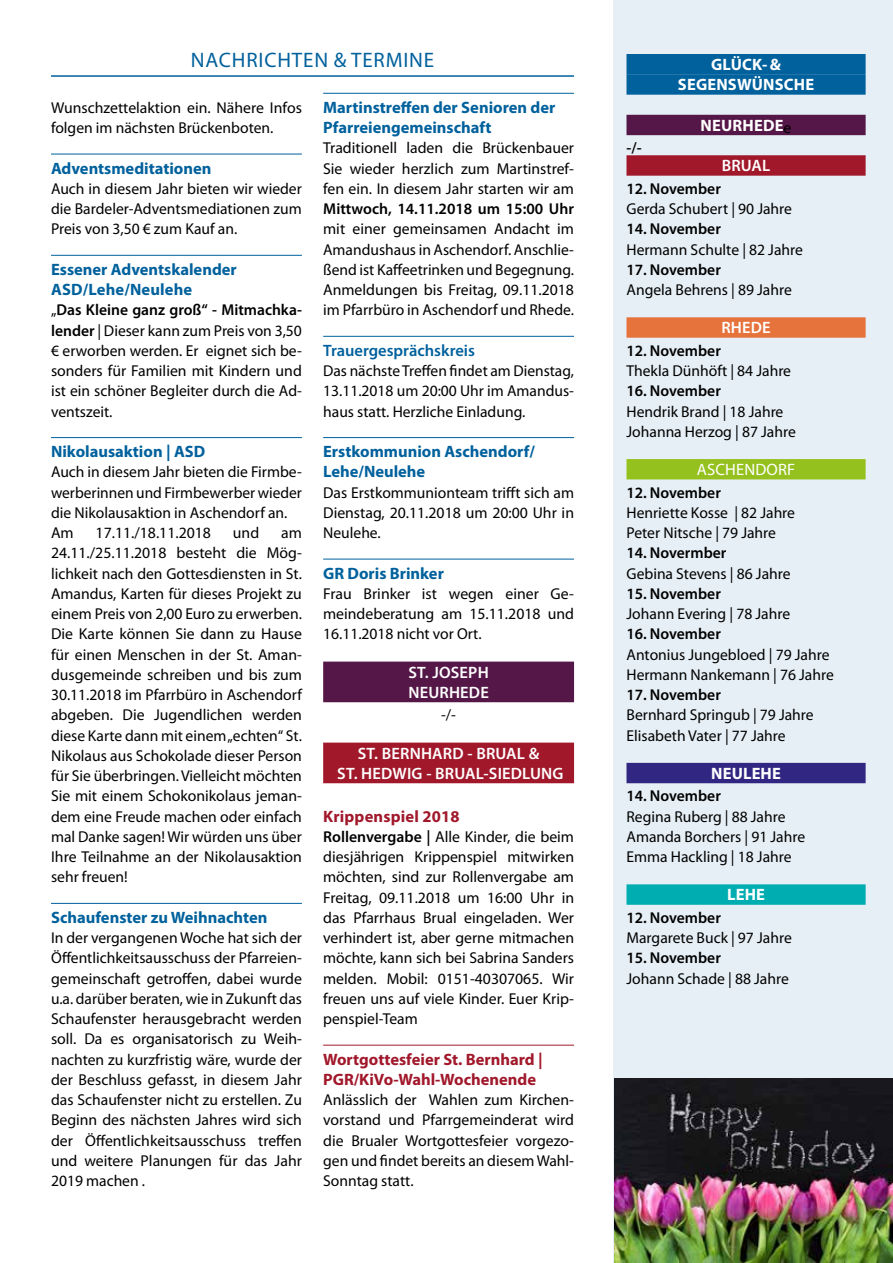
<style>
.page{position:relative;width:893px;height:1263px;background:#fff}
.page>*{position:absolute;margin:0;border:0;box-sizing:border-box;transform-origin:0 0}
.t1{font:21px "Myriad Pro";letter-spacing:.04em;color:#00619d}
.t2{font:700 16.5px/20.2px "Myriad Pro";color:#00619d}
.t3{font:600 16.5px/20.2px "Myriad Pro";letter-spacing:.01em;color:#fff}
.t4{font:700 16.5px/20.2px "Myriad Pro";color:#a1182b}
.t5{font:700 16.5px/20.2px "Myriad Pro";letter-spacing:.01em;color:#fff;text-align:center}
.t6{font:600 16.5px "Myriad Pro";color:#00619d}
.t7{font:16.5px "Myriad Pro";letter-spacing:.01em;color:#fff}
.t8{font:15.75px/20.2px "Myriad Pro";color:#000;text-align:justify}
.t9{font:600 15.75px "Myriad Pro";color:#000}
.s1{font-weight:600}
</style>
<div class="page">
<div style="left:613px;top:0;width:280px;height:1263px;background:#e6eff5"></div>
<hr style="left:51px;top:154px;width:251px;height:1px;background:#00619d">
<hr style="left:51px;top:255px;width:251px;height:1px;background:#00619d">
<hr style="left:51px;top:437px;width:251px;height:1px;background:#00619d">
<hr style="left:51px;top:903px;width:251px;height:1px;background:#00619d">
<hr style="left:323px;top:93px;width:251px;height:1px;background:#00619d">
<hr style="left:323px;top:336px;width:251px;height:1px;background:#00619d">
<hr style="left:323px;top:437px;width:251px;height:1px;background:#00619d">
<hr style="left:323px;top:559px;width:251px;height:1px;background:#00619d">
<div style="left:323px;top:662px;width:251px;height:20px;background:#541747"></div>
<div style="left:323px;top:682px;width:251px;height:20px;background:#541747"></div>
<div style="left:323px;top:743px;width:251px;height:20px;background:#a1182b"></div>
<div style="left:323px;top:763px;width:251px;height:20px;background:#a1182b"></div>
<hr style="left:323px;top:1045px;width:251px;height:1px;background:#a1182b">
<div style="left:626px;top:54px;width:240px;height:20px;background:#00619d"></div>
<div style="left:626px;top:74px;width:240px;height:21px;background:#00619d"></div>
<div style="left:626px;top:115px;width:240px;height:20px;background:#541747"></div>
<div style="left:626px;top:155px;width:240px;height:21px;background:#a1182b"></div>
<div style="left:626px;top:317px;width:240px;height:21px;background:#e6723c"></div>
<div style="left:626px;top:459px;width:240px;height:20px;background:#95c11f"></div>
<div style="left:626px;top:763px;width:240px;height:20px;background:#312783"></div>
<div style="left:626px;top:884px;width:240px;height:21px;background:#00adb1"></div>
<img style="left:615px;top:1079px;width:278px;height:184px">
<hr style="left:51px;top:75px;width:523px;height:2px;background:#00619d">
<h1 class="t1" style="left:191px;top:47px;width:245px">NACHRICHTEN &amp; TERMINE</h1>
<p class="t8" style="left:51px;top:97px;width:252px">Wunschzettelaktion ein. Nähere Infos folgen im nächsten Brückenboten.</p>
<p class="t2" style="left:51px;top:157px;width:162px">Adventsmeditationen</p>
<p class="t8" style="left:51px;top:178px;width:252px">Auch in diesem Jahr bieten wir wieder die Bardeler-Adventsmediationen zum Preis von 3,50 € zum Kauf an.</p>
<p class="t2" style="left:51px;top:259px;width:187px">Essener Adventskalender<br>ASD/Lehe/Neulehe</p>
<p class="t8" style="left:51px;top:300px;width:252px">„<span class="s1">Das Kleine ganz groß“ - Mitmachka&shy;lender</span> | Dieser kann zum Preis von 3,50 € erworben werden. Er eignet sich be&shy;sonders für Familien mit Kindern und ist ein schöner Begleiter durch die Ad&shy;ventszeit.</p>
<p class="t2" style="left:51px;top:441px;width:156px">Nikolausaktion | ASD</p>
<p class="t8" style="left:51px;top:462px;width:252px;text-align:left">Auch in diesem Jahr bieten die Firmbe&shy;werberinnen und Firmbewerber wieder die Nikolausaktion in Aschendorf an.<br>Am</p>
<p class="t8" style="left:96px;top:522px;width:117px">17.11./18.11.2018</p>
<p class="t8" style="left:233px;top:522px;width:28px">und</p>
<p class="t8" style="left:51px;top:522px;width:252px;text-indent:230px">am 24.11./25.11.2018 besteht die Mög&shy;lichkeit nach den Gottesdiensten in St.<br>Amandus, Karten für dieses Projekt zu einem Preis von 2,00 Euro zu erwerben.<br>Die Karte können Sie dann zu Hause für einen Menschen in der St. Aman&shy;dusgemeinde schreiben und bis zum 30.11.2018 im Pfarrbüro in Aschendorf abgeben. Die Jugendlichen werden diese Karte dann mit einem „echten“ St.<br>Nikolaus aus Schokolade dieser Person für Sie überbringen. Vielleicht möchten Sie mit einem Schokonikolaus jeman&shy;dem eine Freude machen oder einfach mal Danke sagen! Wir würden uns über Ihre Teilnahme an der Nikolausaktion sehr freuen!</p>
<p class="t2" style="left:51px;top:907px;width:218px">Schaufenster zu Weihnachten</p>
<p class="t8" style="left:51px;top:927px;width:252px">In der vergangenen Woche hat sich der Öffentlichkeitsausschuss der Pfarreien&shy;gemeinschaft getroffen, dabei wurde u.a. darüber beraten, wie in Zukunft das Schaufenster herausgebracht werden soll. Da es organisatorisch zu Weih&shy;nachten zu kurzfristig wäre, wurde der der Beschluss gefasst, in diesem Jahr das Schaufenster nicht zu erstellen. Zu Beginn des nächsten Jahres wird sich der Öffentlichkeitsausschuss treffen und weitere Planungen für das Jahr 2019 machen .</p>
<p class="t2" style="left:323px;top:97px;width:234px">Martinstreffen der Senioren der<br>Pfarreiengemeinschaft</p>
<p class="t8" style="left:323px;top:138px;width:252px">Traditionell laden die Brückenbauer Sie wieder herzlich zum Martinstref&shy;fen ein. In diesem Jahr starten wir am</p>
<p class="t9" style="left:323px;top:199px;width:252px">Mittwoch, 14.11.2018 um 15:00 Uhr</p>
<p class="t8" style="left:323px;top:219px;width:252px">mit einer gemeinsamen Andacht im Amandushaus in Aschendorf. Anschlie&shy;ßend ist Kaffeetrinken und Begegnung.<br>Anmeldungen bis Freitag, 09.11.2018 im Pfarrbüro in Aschendorf und Rhede.</p>
<p class="t6" style="left:323px;top:340px;width:153px">Trauergesprächskreis</p>
<p class="t8" style="left:323px;top:360px;width:252px">Das nächste Treffen findet am Dienstag, 13.11.2018 um 20:00 Uhr im Amandus&shy;haus statt. Herzliche Einladung.</p>
<p class="t2" style="left:323px;top:441px;width:213px">Erstkommunion Aschendorf/<br>Lehe/Neulehe</p>
<p class="t8" style="left:323px;top:482px;width:252px">Das Erstkommunionteam trifft sich am Dienstag, 20.11.2018 um 20:00 Uhr in Neulehe.</p>
<p class="t2" style="left:323px;top:562px;width:122px">GR Doris Brinker</p>
<p class="t8" style="left:323px;top:583px;width:252px">Frau Brinker ist wegen einer Ge&shy;meindeberatung am 15.11.2018 und 16.11.2018 nicht vor Ort.</p>
<p class="t3" style="left:408px;top:661px;width:82px">ST. JOSEPH<br>NEURHEDE</p>
<p class="t8" style="left:441px;top:705px;width:16px">-/-</p>
<p class="t3" style="left:337px;top:742px;width:228px;text-align:center">ST. BERNHARD - BRUAL &amp;<br>ST. HEDWIG - BRUAL-SIEDLUNG</p>
<p class="t4" style="left:323px;top:805px;width:138px">Krippenspiel 2018</p>
<p class="t8" style="left:323px;top:826px;width:252px"><span class="s1">Rollenvergabe |</span> Alle Kinder, die beim diesjährigen Krippenspiel mitwirken möchten, sind zur Rollenvergabe am Freitag, 09.11.2018 um 16:00 Uhr in das Pfarrhaus Brual eingeladen. Wer verhindert ist, aber gerne mitmachen möchte, kann sich bei Sabrina Sanders melden. Mobil: 0151-40307065. Wir freuen uns auf viele Kinder. Euer Krip&shy;penspiel-Team</p>
<p class="t4" style="left:323px;top:1048px;width:221px">Wortgottesfeier St. Bernhard |<br>PGR/KiVo-Wahl-Wochenende</p>
<p class="t8" style="left:323px;top:1089px;width:252px">Anlässlich der Wahlen zum Kirchen&shy;vorstand und Pfarrgemeinderat wird die Brualer Wortgottesfeier vorgezo&shy;gen und findet bereits an diesem Wahl-Sonntag statt.</p>
<p class="t9" style="left:626px;top:138px;width:17px">-/-</p>
<p class="t5" style="left:678px;top:54px;width:138px">GLÜCK-&amp;<br>SEGENSWÜNSCHE</p>
<p class="t5" style="left:701px;top:115px;width:92px">NEURHEDE<sub>e</sub></p>
<p class="t3" style="left:722px;top:155px;width:50px">BRUAL</p>
<p class="t9" style="left:626px;top:178px;width:96px">12. November</p>
<p class="t8" style="left:626px;top:198px;width:167px">Gerda Schubert | 90 Jahre</p>
<p class="t9" style="left:626px;top:219px;width:96px">14. November</p>
<p class="t8" style="left:626px;top:239px;width:178px">Hermann Schulte | 82 Jahre</p>
<p class="t9" style="left:626px;top:259px;width:96px">17. November</p>
<p class="t8" style="left:626px;top:279px;width:167px">Angela Behrens | 89 Jahre</p>
<p class="t3" style="left:721px;top:317px;width:51px">RHEDE</p>
<p class="t9" style="left:626px;top:340px;width:96px">12. November</p>
<p class="t8" style="left:626px;top:360px;width:166px">Thekla Dünhöft | 84 Jahre</p>
<p class="t9" style="left:626px;top:381px;width:96px">16. November</p>
<p class="t8" style="left:626px;top:401px;width:171px">Hendrik Brand | 18 Jahre<br>Johanna Herzog | 87 Jahre</p>
<p class="t7" style="left:697px;top:459px;width:100px">ASCHENDORF</p>
<p class="t9" style="left:626px;top:482px;width:96px">12. November</p>
<p class="t8" style="left:626px;top:502px;width:170px">Henriette Kosse | 82 Jahre<br>Peter Nitsche | 79 Jahre</p>
<p class="t9" style="left:626px;top:543px;width:101px">14. Novermber</p>
<p class="t8" style="left:626px;top:563px;width:166px">Gebina Stevens | 86 Jahre</p>
<p class="t9" style="left:626px;top:583px;width:96px">15. November</p>
<p class="t8" style="left:626px;top:603px;width:165px">Johann Evering | 78 Jahre</p>
<p class="t9" style="left:626px;top:624px;width:96px">16. November</p>
<p class="t8" style="left:626px;top:644px;width:209px">Antonius Jungebloed | 79 Jahre<br>Hermann Nankemann | 76 Jahre</p>
<p class="t9" style="left:626px;top:685px;width:96px">17. November</p>
<p class="t8" style="left:626px;top:705px;width:189px">Bernhard Springub | 79 Jahre<br>Elisabeth Vater | 77 Jahre</p>
<p class="t5" style="left:711px;top:763px;width:71px">NEULEHE</p>
<p class="t9" style="left:626px;top:786px;width:96px">14. November</p>
<p class="t8" style="left:626px;top:806px;width:180px;text-align:left">Regina Ruberg | 88 Jahre<br>Amanda Borchers | 91 Jahre<br>Emma Hackling | 18 Jahre</p>
<p class="t5" style="left:727px;top:884px;width:39px">LEHE</p>
<p class="t9" style="left:626px;top:907px;width:96px">12. November</p>
<p class="t8" style="left:626px;top:927px;width:167px">Margarete Buck | 97 Jahre</p>
<p class="t9" style="left:626px;top:948px;width:96px">15. November</p>
<p class="t8" style="left:626px;top:968px;width:164px">Johann Schade | 88 Jahre</p>
</div>
